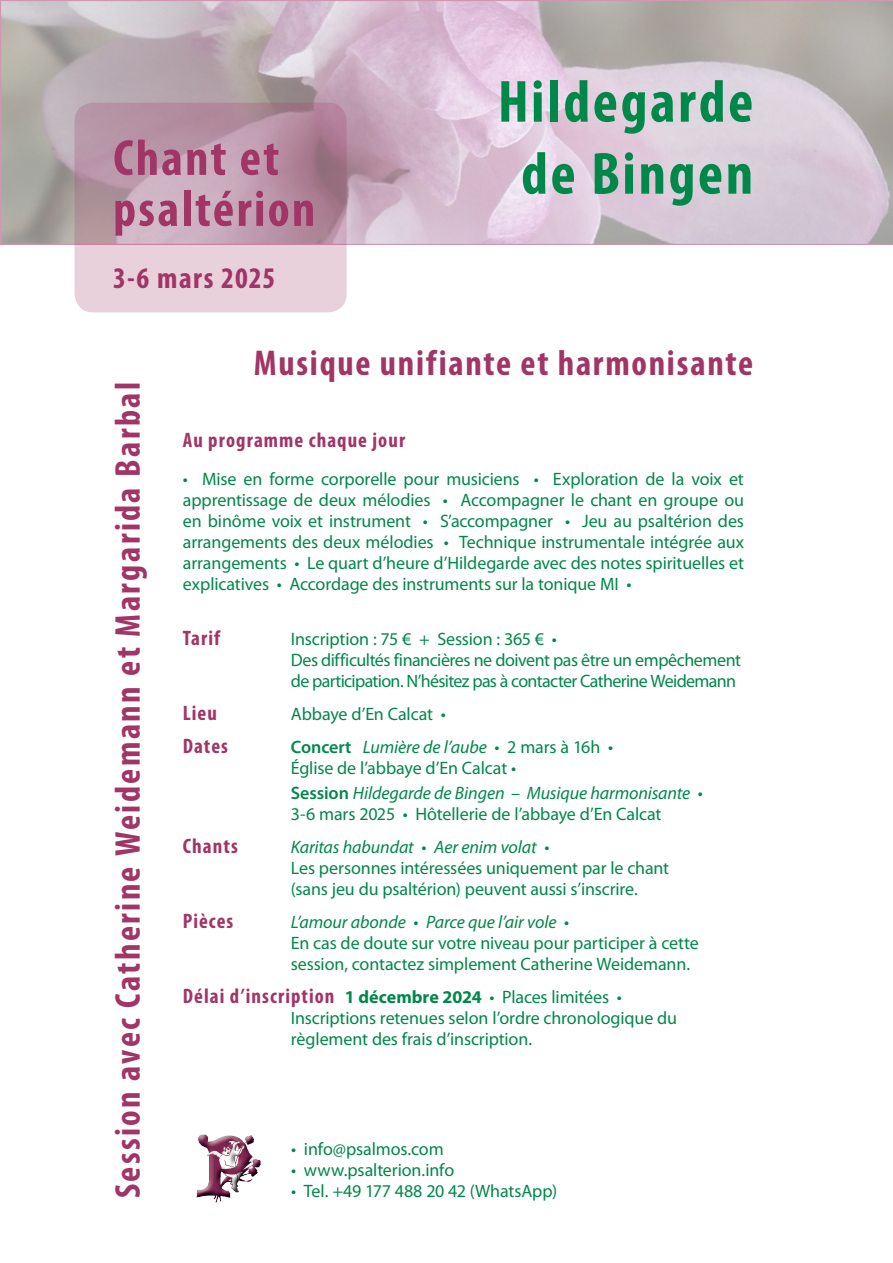
<style>
.page{position:relative;width:893px;height:1263px;background:#fff}
.page>*{position:absolute;margin:0;border:0;box-sizing:border-box;transform-origin:0 0}
.t1{font:700 condensed 60px/72px "Myriad Pro";letter-spacing:.045em;color:#00884b;text-align:center}
.t2{font:700 condensed 51px/51px "Myriad Pro";letter-spacing:.045em;color:#a13566}
.Sous-titre{font:700 condensed 36px "Myriad Pro";letter-spacing:.065em;color:#a13566}
.Sous-titre-2{font:700 condensed 30px "Myriad Pro";letter-spacing:.04em;color:#a13566}
.Sous-titre-3{font:700 condensed 21px "Myriad Pro";letter-spacing:.05em;color:#a13566}
.texte{font:700 condensed 21px "Myriad Pro";letter-spacing:.05em;color:#a13566}
.Sous-titre-4{font:18px/21px "Myriad Pro";letter-spacing:-.01em;color:#00884b}
.Sous-titre-5{font:18px/21px "Myriad Pro";letter-spacing:-.03em;color:#00884b}
.Sous-titre-6{font:italic 18px "Myriad Pro";letter-spacing:-.005em;color:#00884b}
.s1{font-weight:600}
.s2{font-style:italic}
.s3{font-style:normal}
.s4{font-stretch:normal;font-size:18px;color:#00884b}
.s5{font-weight:400;font-stretch:normal;font-size:18px;color:#00884b}
</style>
<div class="page">
<img style="left:196px;top:1134px;width:65px;height:69px">
<svg style="left:0;top:0;width:893px;height:245px;background:#cbbbc5"></svg>
<svg style="left:75px;top:103px;width:271px;height:209px;background:#c8a9b8"></svg>
<div style="left:75px;top:103px;width:272px;height:209px;border:2px solid #a13566;border-radius:18px"></div>
<p class="t2" style="left:113px;top:131px;width:204px">Chant et psaltérion</p>
<p class="Sous-titre-2" style="left:113px;top:259px;width:164px">3-6 mars 2025</p>
<p class="t1" style="left:498px;top:64px;width:257px">Hildegarde de Bingen</p>
<p class="Sous-titre" style="left:105px;top:1198px;width:817px;rotate:-90deg">Session avec Catherine Weidemann et Margarida Barbal</p>
<p class="Sous-titre" style="left:254px;top:341px;width:501px">Musique unifiante et harmonisante</p>
<p class="texte" style="left:183px;top:427px;width:224px">Au programme chaque jour</p>
<p class="Sous-titre-4" style="left:183px;top:469px;width:563px;text-align:justify">• Mise en forme corporelle pour musiciens • Exploration de la voix et apprentissage de deux mélodies • Accompagner le chant en groupe ou en binôme voix et instrument • S’accompagner • Jeu au psaltérion des arrangements des deux mélodies • Technique instrumentale intégrée aux arrangements • Le quart d’heure d’Hildegarde avec des notes spirituelles et explicatives • Accordage des instruments sur la tonique MI •</p>
<p class="Sous-titre-3" style="left:183px;top:624px;width:39px">Tarif</p>
<p class="Sous-titre-5" style="left:291px;top:628px;width:452px">Inscription : 75 € + Session : 365 € •<br>Des difficultés financières ne doivent pas être un empêchement de participation. N’hésitez pas à contacter Catherine Weidemann</p>
<p class="Sous-titre-3" style="left:183px;top:699px;width:36px">Lieu</p>
<p class="Sous-titre-4" style="left:291px;top:703px;width:157px">Abbaye d’En Calcat •</p>
<p class="Sous-titre-3" style="left:183px;top:732px;width:47px">Dates</p>
<p class="Sous-titre-4" style="left:291px;top:736px;width:324px"><span class="s1">Concert</span> <span class="s2">Lumière de l’aube</span> • 2 mars à 16h •<br>Église de l’abbaye d’En Calcat •</p>
<p class="Sous-titre-4" style="left:291px;top:782px;width:414px"><span class="s1">Session</span> <span class="s2">Hildegarde de Bingen – Musique harmonisante</span> •<br>3-6 mars 2025 • Hôtellerie de l’abbaye d’En Calcat</p>
<p class="Sous-titre-3" style="left:183px;top:833px;width:57px">Chants</p>
<p class="Sous-titre-4" style="left:291px;top:836px;width:380px"><span class="s2">Karitas habundat</span> • <span class="s2">Aer enim volat</span> •<br>Les personnes intéressées uniquement par le chant (sans jeu du psaltérion) peuvent aussi s’inscrire.</p>
<p class="Sous-titre-3" style="left:183px;top:908px;width:52px">Pièces</p>
<p class="Sous-titre-6" style="left:291px;top:911px;width:280px">L’amour abonde <span class="s3">•</span> Parce que l’air vole <span class="s3">•</span></p>
<p class="Sous-titre-4" style="left:291px;top:932px;width:410px">En cas de doute sur votre niveau pour participer à cette session, contactez simplement Catherine Weidemann.</p>
<p class="Sous-titre-3" style="left:183px;top:983px;width:441px">Délai d’inscription <span class="s4">1 décembre 2024</span> <span class="s5">• Places limitées •</span></p>
<p class="Sous-titre-4" style="left:291px;top:1007px;width:388px">Inscriptions retenues selon l’ordre chronologique du règlement des frais d’inscription.</p>
<p class="Sous-titre-4" style="left:291px;top:1138px;width:154px">• info@psalmos.com</p>
<p class="Sous-titre-4" style="left:291px;top:1159px;width:164px">• www.psalterion.info</p>
<p class="Sous-titre-4" style="left:291px;top:1180px;width:267px">• Tel. +49 177 488 20 42 (WhatsApp)</p>
</div>
